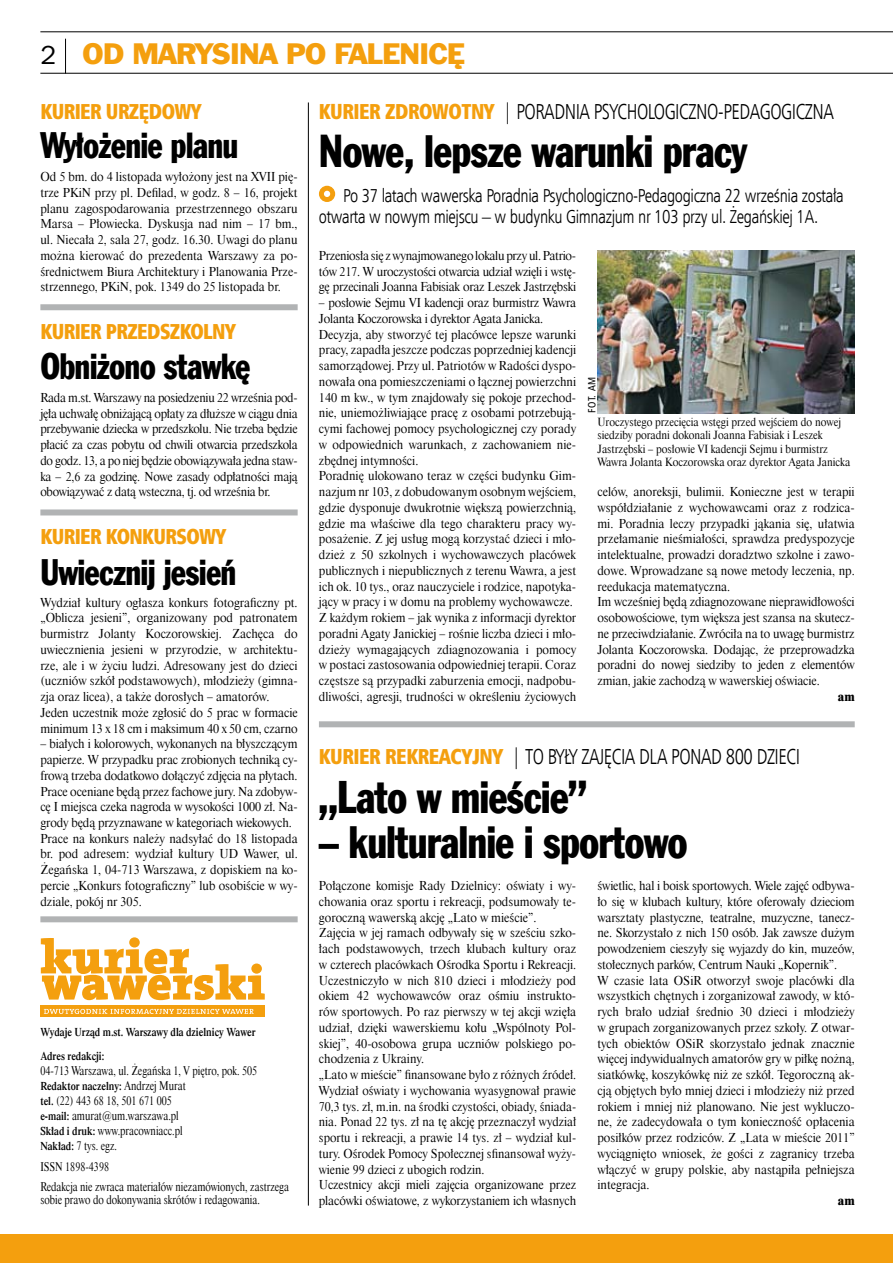
<style>
.page{position:relative;width:893px;height:1263px;background:#fff}
.page>*{position:absolute;margin:0;border:0;box-sizing:border-box;transform-origin:0 0}
.t1{font:45px "Frank Goth Cn EU";letter-spacing:-.025em;color:#000;scale:.9 1}
.t2{font:36px "Frank Goth Cn EU";letter-spacing:-.025em;color:#000;scale:.9 1}
.t3{font:27px "Frank Goth EU";letter-spacing:-.025em;color:#f49f0e}
.t4{font:21.75px "Humnst 777 X Blk Cn EU";letter-spacing:-.03em;color:#f49f0e;scale:.9 1}
.t5{font:21.75px "Humnst 777 Lt Cn EU";letter-spacing:-.025em;color:#000;scale:.9 1}
.t6{font:18.75px/21px "Humnst 777 Lt Cn EU";letter-spacing:-.02em;color:#000;scale:.94 1}
.t7{font:12.75px "Dutch 801 X Bd EU";color:#000;scale:.94 1}
.t8{font:12.3px/15.8px "Dutch 801 Hd EU";color:#000}
.t9{font:12px/15px "Dutch 801 Hd EU";color:#000;scale:.83 1}
.t10{font:12px/24px "Dutch 801 Se Bd EU";color:#000;scale:.83 1}
.t11{font:11.25px/13.5px "Dutch 801 Hd EU";color:#000;scale:.94 1}
.t12{font:10.5px "Humnst 777 Cn EU";color:#000}
.s1{font-family:"Franklin Got URWTCE Boo";color:#000}
.s2{font-family:"Humnst 777 Lt Cn EU";color:#000}
.s3{font-family:"Humnst 777 X Blk Cn EU";color:#f49f0e}
.s4{font-family:"Dutch 801 Hd EU"}
.s5{font-family:"Dutch 801 Se Bd EU"}
</style>
<div class="page">
<div style="left:0;top:1234px;width:893px;height:29px;background:#f49f0e"></div>
<hr style="left:40px;top:32px;width:853px;height:1px;background:#000">
<hr style="left:65px;top:39px;width:1px;height:35px;background:#000">
<hr style="left:40px;top:73px;width:853px;height:1px;background:#000">
<div style="left:319px;top:721px;width:536px;height:6px;background:#b1b3b4"></div>
<div style="left:319px;top:186px;width:16px;height:16px;background:#f49f0e;border-radius:50%"></div>
<svg style="left:324px;top:191px;width:6px;height:6px"></svg>
<div style="left:40px;top:916px;width:258px;height:6px;background:#b1b3b4"></div>
<div style="left:40px;top:509px;width:258px;height:6px;background:#b1b3b4"></div>
<div style="left:40px;top:304px;width:258px;height:6px;background:#b1b3b4"></div>
<svg style="left:41px;top:937px;width:224px;height:63px"></svg>
<div style="left:41px;top:1005px;width:224px;height:11px;background:#f49f0e"></div>
<svg style="left:44px;top:1009px;width:210px;height:5px"></svg>
<img style="left:597px;top:251px;width:258px;height:162px">
<hr style="left:308px;top:102px;width:1px;height:1103px;background:#000">
<h3 class="t3" style="left:40px;top:38px;width:426px"><span class="s1">2</span> OD MARYSINA PO FALENICĘ</h3>
<h3 class="t4" style="left:40px;top:97px;width:180px">KURIER URZĘDOWY</h3>
<h2 class="t2" style="left:40px;top:122px;width:222px">Wyłożenie planu</h2>
<p class="t8" style="left:40px;top:169px;width:259px;text-align:justify">Od 5 bm. do 4 listopada wyłożony jest na XVII pię&shy;trze PKiN przy pl. Defilad, w godz. 8 – 16, projekt planu zagospodarowania przestrzennego obszaru Marsa – Płowiecka. Dyskusja nad nim – 17 bm., ul. Niecała 2, sala 27, godz. 16.30. Uwagi do planu można kierować do prezedenta Warszawy za po&shy;średnictwem Biura Architektury i Planowania Prze&shy;strzennego, PKiN, pok. 1349 do 25 listopada br.</p>
<h3 class="t4" style="left:40px;top:318px;width:218px">KURIER PRZEDSZKOLNY</h3>
<h2 class="t2" style="left:40px;top:342px;width:235px">Obniżono stawkę</h2>
<p class="t8" style="left:40px;top:390px;width:259px;text-align:justify">Rada m.st. Warszawy na posiedzeniu 22 września pod&shy;jęła uchwałę obniżającą opłaty za dłuższe w ciągu dnia przebywanie dziecka w przedszkolu. Nie trzeba będzie płacić za czas pobytu od chwili otwarcia przedszkola do godz. 13, a po niej będzie obowiązywała jedna staw&shy;ka – 2,6 za godzinę. Nowe zasady odpłatności mają obowiązywać z datą wsteczna, tj. od września br.</p>
<h3 class="t4" style="left:40px;top:522px;width:208px">KURIER KONKURSOWY</h3>
<h2 class="t2" style="left:40px;top:549px;width:219px">Uwiecznij jesień</h2>
<p class="t8" style="left:40px;top:595px;width:259px">Wydział kultury ogłasza konkurs fotograficzny pt. „Oblicza jesieni”, organizowany pod patronatem burmistrz Jolanty Koczorowskiej. Zachęca do uwiecznienia jesieni w przyrodzie, w architektu&shy;rze, ale i w życiu ludzi. Adresowany jest do dzieci (uczniów szkół podstawowych), młodzieży (gimna&shy;zja oraz licea), a także dorosłych – amatorów.<br>Jeden uczestnik może zgłosić do 5 prac w formacie minimum 13 x 18 cm i maksimum 40 x 50 cm, czarno</p>
<p class="t8" style="left:40px;top:736px;width:259px">– białych i kolorowych, wykonanych na błyszczącym papierze. W przypadku prac zrobionych techniką cy&shy;frową trzeba dodatkowo dołączyć zdjęcia na płytach.<br>Prace oceniane będą przez fachowe jury. Na zdobyw&shy;cę I miejsca czeka nagroda w wysokości 1000 zł. Na&shy;grody będą przyznawane w kategoriach wiekowych.<br>Prace na konkurs należy nadsyłać do 18 listopada br. pod adresem: wydział kultury UD Wawer, ul.<br>Żegańska 1, 04-713 Warszawa, z dopiskiem na ko&shy;percie „Konkurs fotograficzny” lub osobiście w wy&shy;dziale, pokój nr 305.</p>
<h3 class="t4" style="left:319px;top:97px;width:25px">KURIER</h3>
<h3 class="t4" style="left:385px;top:97px;width:167px">ZDROWOTNY <span class="s2">| Poradnia</span></h3>
<h3 class="t5" style="left:594px;top:98px;width:59px">Psychologic</h3>
<h3 class="t5" style="left:688px;top:98px;width:68px">zno-Pedagogic</h3>
<h3 class="t5" style="left:805px;top:98px;width:21px">zna</h3>
<h1 class="t1" style="left:319px;top:121px;width:478px">Nowe, lepsze warunki pracy</h1>
<h3 class="t6" style="left:319px;top:185px;width:560px;text-indent:24px">Po 37 latach wawerska Poradnia Psychologiczno-Pedagogiczna 22 września została otwarta w nowym miejscu – w budynku Gimnazjum nr 103 przy ul. Żegańskiej 1A.</h3>
<p class="t8" style="left:319px;top:248px;width:259px;text-align:justify">Przeniosła się z wynajmowanego lokalu przy ul. Patrio&shy;tów 217. W uroczystości otwarcia udział wzięli i wstę&shy;gę przecinali Joanna Fabisiak oraz Leszek Jastrzębski</p>
<p class="t8" style="left:319px;top:295px;width:259px">– posłowie Sejmu VI kadencji oraz burmistrz Wawra Jolanta Koczorowska i dyrektor Agata Janicka.<br>Decyzja, aby stworzyć tej placówce lepsze warunki pracy, zapadła jeszcze podczas poprzedniej kadencji samorządowej. Przy ul. Patriotów w Radości dyspo&shy;nowała ona pomieszczeniami o łącznej powierzchni 140 m kw., w tym znajdowały się pokoje przechod&shy;nie, uniemożliwiające pracę z osobami potrzebują&shy;cymi fachowej pomocy psychologicznej czy porady w odpowiednich warunkach, z zachowaniem nie&shy;zbędnej intymności.<br>Poradnię ulokowano teraz w części budynku Gim&shy;nazjum nr 103, z dobudowanym osobnym wejściem, gdzie dysponuje dwukrotnie większą powierzchnią, gdzie ma właściwe dla tego charakteru pracy wy&shy;posażenie. Z jej usług mogą korzystać dzieci i mło&shy;dzież z 50 szkolnych i wychowawczych placówek publicznych i niepublicznych z terenu Wawra, a jest ich ok. 10 tys., oraz nauczyciele i rodzice, napotyka&shy;jący w pracy i w domu na problemy wychowawcze.<br>Z każdym rokiem – jak wynika z informacji dyrektor poradni Agaty Janickiej – rośnie liczba dzieci i mło&shy;dzieży wymagających zdiagnozowania i pomocy w postaci zastosowania odpowiedniej terapii. Coraz częstsze są przypadki zaburzenia emocji, nadpobu&shy;dliwości, agresji, trudności w określeniu życiowych</p>
<p class="t12" style="left:585px;top:413px;width:38px;rotate:-90deg">fot. am</p>
<p class="t11" style="left:597px;top:415px;width:270px">Uroczystego przecięcia wstęgi przed wejściem do nowej siedziby poradni dokonali Joanna Fabisiak i Leszek Jastrzębski – posłowie VI kadencji Sejmu i burmistrz Wawra Jolanta Koczorowska oraz dyrektor Agata Janicka</p>
<p class="t8" style="left:597px;top:484px;width:259px">celów, anoreksji, bulimii. Konieczne jest w terapii współdziałanie z wychowawcami oraz z rodzica&shy;mi. Poradnia leczy przypadki jąkania się, ułatwia przełamanie nieśmiałości, sprawdza predyspozycje intelektualne, prowadzi doradztwo szkolne i zawo&shy;dowe. Wprowadzane są nowe metody leczenia, np. reedukacja matematyczna.<br>Im wcześniej będą zdiagnozowane nieprawidłowości osobowościowe, tym większa jest szansa na skutecz&shy;ne przeciwdziałanie. Zwróciła na to uwagę burmistrz Jolanta Koczorowska. Dodając, że przeprowadzka poradni do nowej siedziby to jeden z elementów zmian, jakie zachodzą w wawerskiej oświacie.</p>
<p class="t7" style="left:838px;top:689px;width:19px">am</p>
<h3 class="t4" style="left:319px;top:742px;width:25px">KURIER</h3>
<h3 class="t5" style="left:385px;top:743px;width:330px"><span class="s3">REKREACYJNY</span> | To były zaj ęcia dla ponad</h3>
<h3 class="t5" style="left:726px;top:743px;width:75px">800 dzi eci</h3>
<h1 class="t1" style="left:319px;top:768px;width:300px">„Lato w mieście”</h1>
<h1 class="t1" style="left:319px;top:813px;width:411px">– kulturalnie i sportowo</h1>
<p class="t8" style="left:319px;top:878px;width:259px">Połączone komisje Rady Dzielnicy: oświaty i wy&shy;chowania oraz sportu i rekreacji, podsumowały te&shy;goroczną wawerską akcję „Lato w mieście”.<br>Zajęcia w jej ramach odbywały się w sześciu szko&shy;łach podstawowych, trzech klubach kultury oraz w czterech placówkach Ośrodka Sportu i Rekreacji.<br>Uczestniczyło w nich 810 dzieci i młodzieży pod okiem 42 wychowawców oraz ośmiu instrukto&shy;rów sportowych. Po raz pierwszy w tej akcji wzięła udział, dzięki wawerskiemu kołu „Wspólnoty Pol&shy;skiej”, 40-osobowa grupa uczniów polskiego po&shy;chodzenia z Ukrainy.<br>„Lato w mieście” finansowane było z różnych źródeł.<br>Wydział oświaty i wychowania wyasygnował prawie 70,3 tys. zł, m.in. na środki czystości, obiady, śniada&shy;nia. Ponad 22 tys. zł na tę akcję przeznaczył wydział sportu i rekreacji, a prawie 14 tys. zł – wydział kul&shy;tury. Ośrodek Pomocy Społecznej sfinansował wyży&shy;wienie 99 dzieci z ubogich rodzin.<br>Uczestnicy akcji mieli zajęcia organizowane przez placówki oświatowe, z wykorzystaniem ich własnych</p>
<p class="t8" style="left:597px;top:878px;width:259px">świetlic, hal i boisk sportowych. Wiele zajęć odbywa&shy;ło się w klubach kultury, które oferowały dzieciom warsztaty plastyczne, teatralne, muzyczne, tanecz&shy;ne. Skorzystało z nich 150 osób. Jak zawsze dużym powodzeniem cieszyły się wyjazdy do kin, muzeów, stołecznych parków, Centrum Nauki „Kopernik”.<br>W czasie lata OSiR otworzył swoje placówki dla wszystkich chętnych i zorganizował zawody, w któ&shy;rych brało udział średnio 30 dzieci i młodzieży w grupach zorganizowanych przez szkoły. Z otwar&shy;tych obiektów OSiR skorzystało jednak znacznie więcej indywidualnych amatorów gry w piłkę nożną, siatkówkę, koszykówkę niż ze szkół. Tegoroczną ak&shy;cją objętych było mniej dzieci i młodzieży niż przed rokiem i mniej niż planowano. Nie jest wykluczo&shy;ne, że zadecydowała o tym konieczność opłacenia posiłków przez rodziców. Z „Lata w mieście 2011” wyciągnięto wniosek, że gości z zagranicy trzeba włączyć w grupy polskie, aby nastąpiła pełniejsza integracja.</p>
<p class="t10" style="left:40px;top:1020px;width:261px">Wydaje Urząd m.st. Warszawy dla dzielnicy Wawer<br>Adres redakcji:</p>
<p class="t9" style="left:40px;top:1063px;width:263px">04-713 Warszawa, ul. Żegańska 1, V piętro, pok. 505</p>
<p class="t10" style="left:40px;top:1074px;width:177px">Redaktor naczelny: <span class="s4">Andrzej Murat</span></p>
<p class="t9" style="left:40px;top:1093px;width:173px"><span class="s5">tel.</span> (22) 443 68 18, 501 671 005 <span class="s5">e-mail:</span> amurat@um.warszawa.pl<br><span class="s5">Skład i druk:</span> www.pracowniacc.pl<br><span class="s5">Nakład:</span> 7 tys. egz.</p>
<p class="t9" style="left:40px;top:1157px;width:301px;line-height:19.8px">ISSN 1898-4398<br>Redakcja nie zwraca materiałów niezamówionych, zastrzega</p>
<p class="t9" style="left:40px;top:1192px;width:266px">sobie prawo do dokonywania skrótów i redagowania.</p>
<p class="t7" style="left:838px;top:1193px;width:19px">am</p>
</div>
